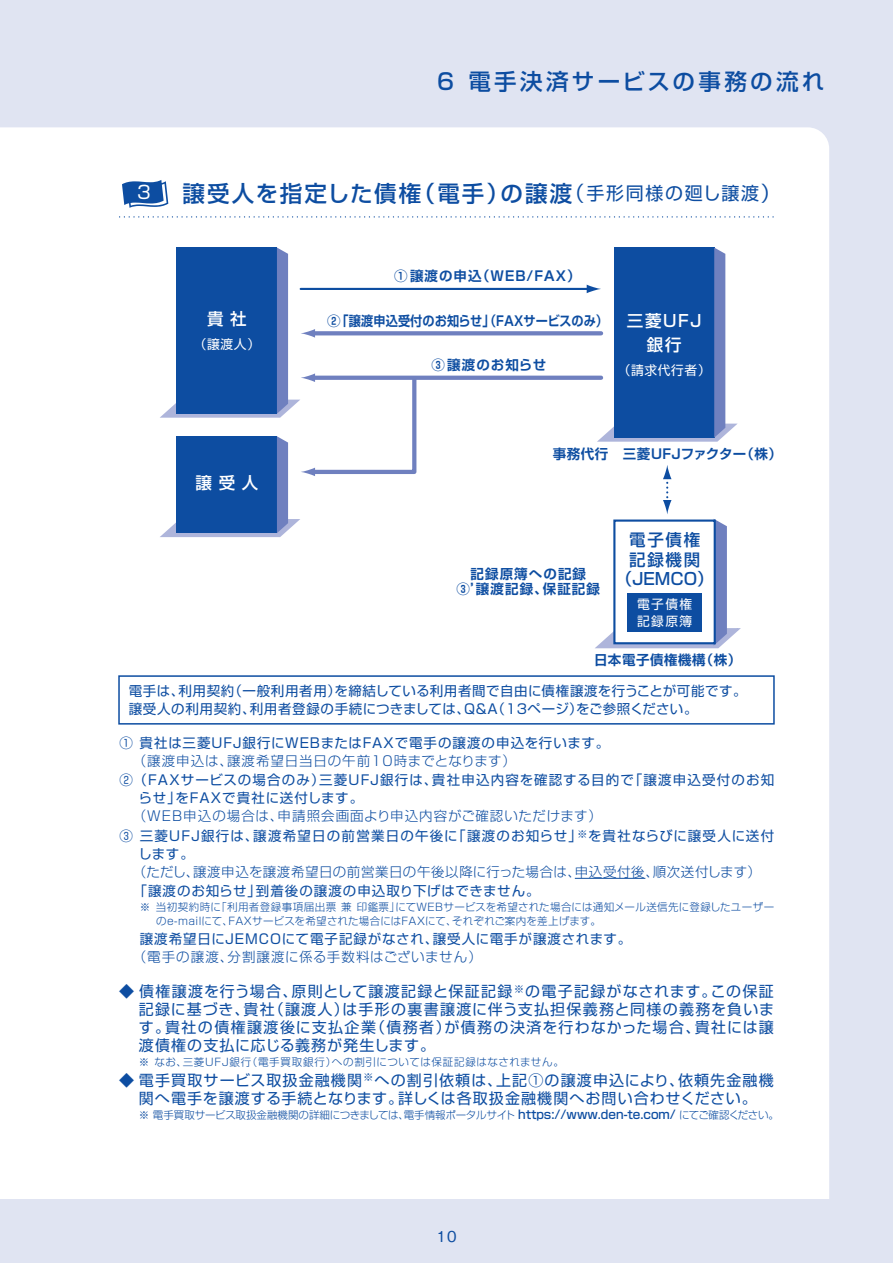
<style>
.page{position:relative;width:893px;height:1263px;background:#e0e4f2}
.page>*{position:absolute;margin:0;border:0;box-sizing:border-box;transform-origin:0 0}
.t1{font:500 22.5px "Shin Go Pro";letter-spacing:.15em;color:#0d4da1}
.t2{font:500 22.5px "Shin Go Pro";letter-spacing:.075em;color:#0d4da1}
.t3{font:500 22.5px "Shin Go Pro";letter-spacing:.095em;color:#0d4da1}
.t4{font:20.25px "Shin Go Pro";color:#0d4da1}
.t5{font:18px "Shin Go Pro";letter-spacing:.095em;color:#0d4da1}
.t6{font:18px "Shin Go Pro";color:#fff}
.t7{font:500 16.5px/19.5px "Shin Go Pro";letter-spacing:.1em;color:#0d4da1;text-align:center}
.t8{font:500 16.5px/24px "Shin Go Pro";letter-spacing:.1em;color:#fff;text-align:center}
.t9{font:15px/18px "Shin Go Pro";letter-spacing:.075em;color:#0d4da1}
.t10{font:15px "Shin Go Pro";letter-spacing:.045em;color:#0d4da1}
.t11{font:15px "Shin Go Pro";letter-spacing:.095em;color:#0d4da1}
.t12{font:500 15px "Gothic BBB Pro";color:#0d4da1}
.t13{font:13.5px "Shin Go Pro";letter-spacing:.06em;color:#0d4da1}
.t14{font:300 13.5px "Shin Go Pro";letter-spacing:.045em;color:#0d4da1}
.t15{font:700 13.5px "Shin Go Pro De";letter-spacing:.04em;color:#0d4da1}
.t16{font:13.5px/18px "Shin Go Pro";letter-spacing:.09em;color:#0d4da1}
.t17{font:13.5px "Shin Go Pro";letter-spacing:.03em;color:#0d4da1}
.t18{font:700 13.5px "Shin Go Pro De";letter-spacing:.01em;color:#0d4da1}
.t19{font:13.5px "Shin Go Pro";letter-spacing:.095em;color:#0d4da1}
.t20{font:13.5px "Shin Go Pro";letter-spacing:.085em;color:#0d4da1}
.t21{font:700 13.5px/15px "Shin Go Pro De";letter-spacing:.08em;color:#0d4da1}
.t22{font:300 13.5px "Shin Go Pro";letter-spacing:.075em;color:#0d4da1}
.t23{font:13.5px "Shin Go Pro";letter-spacing:-.005em;color:#0d4da1}
.t24{font:300 13.5px "Shin Go Pro";letter-spacing:.02em;color:#0d4da1}
.t25{font:700 13.5px "Shin Go Pro De";letter-spacing:.075em;color:#0d4da1}
.t26{font:12.75px "Shin Go Pro";letter-spacing:.075em;color:#fff}
.t27{font:12.75px/16.5px "Shin Go Pro";letter-spacing:.1em;color:#fff}
.t28{font:500 12px "Shin Go Pro";color:#0d4da1}
.t29{font:300 10.5px "Shin Go Pro";letter-spacing:.025em;color:#0d4da1}
.t30{font:300 10.5px "Shin Go Pro";color:#0d4da1}
.t31{font:300 10.5px "Shin Go Pro";letter-spacing:.045em;color:#0d4da1}
.t32{font:300 10.5px "Shin Go Pro";letter-spacing:.055em;color:#0d4da1}
.t33{font:300 10.5px "Shin Go Pro";letter-spacing:-.02em;color:#0d4da1}
.t34{font:300 10.5px "Shin Go Pro";letter-spacing:-.055em;color:#0d4da1}
.t35{font:300 10.5px "Shin Go Pro";letter-spacing:.075em;color:#0d4da1}
.t36{font:10.5px "Shin Go Pro";color:#0d4da1}
</style>
<div class="page">
<div style="left:0;top:127px;width:829px;height:1072px;background:#fff"></div>
<hr style="left:575px;top:878px;width:70px;height:1px;background:#0d4da1">
<svg style="left:592px;top:465px;width:152px;height:185px;background:#eaeef6"></svg>
<svg style="left:419px;top:331px;width:168px;height:4px"></svg>
<svg style="left:419px;top:376px;width:168px;height:4px"></svg>
<svg style="left:160px;top:248px;width:259px;height:289px;background:#9eb6d8"></svg>
<hr style="left:301px;top:288px;width:289px;height:2px;background:#0d4da1">
<svg style="left:587px;top:248px;width:151px;height:194px;background:#547fbc"></svg>
<svg style="left:120px;top:216px;width:654px;height:2px"></svg>
<svg style="left:122px;top:180px;width:46px;height:28px"></svg>
<div style="left:627px;top:593px;width:75px;height:39px;background:#0d4da1"></div>
<div style="left:118px;top:675px;width:657px;height:50px;border:2px solid #0d4da1"></div>
<h1 class="t3" style="left:437px;top:63px;width:19px">6</h1>
<h1 class="t1" style="left:468px;top:63px;width:357px">電手決済サービスの事務の流れ</h1>
<p class="t6" style="left:137px;top:178px;width:15px">3</p>
<h1 class="t2" style="left:183px;top:175px;width:240px">譲受人を指定した債権</h1>
<h1 class="t3" style="left:413px;top:175px;width:98px">（電手）</h1>
<h1 class="t3" style="left:500px;top:175px;width:73px">の譲渡</h1>
<h2 class="t4" style="left:564px;top:177px;width:22px">（</h2>
<h2 class="t4" style="left:761px;top:177px;width:22px">(</h2>
<p class="t5" style="left:586px;top:179px;width:174px">手形同様の廻し譲渡</p>
<p class="t8" style="left:207px;top:305px;width:41px">貴社</p>
<p class="t26" style="left:194px;top:333px;width:68px">（譲渡人(</p>
<p class="t8" style="left:196px;top:469px;width:64px">譲受人</p>
<p class="t15" style="left:394px;top:265px;width:89px">①譲渡の申込</p>
<p class="t15" style="left:476px;top:265px;width:106px">（WEB/FAX(</p>
<p class="t18" style="left:327px;top:309px;width:283px">②「譲渡申込受付のお知らせ」（FAXサービスのみ(</p>
<p class="t25" style="left:431px;top:354px;width:116px">③譲渡のお知らせ</p>
<p class="t8" style="left:627px;top:307px;width:76px">三菱UFJ銀行</p>
<p class="t26" style="left:618px;top:359px;width:95px">（請求代行者(</p>
<p class="t15" style="left:553px;top:443px;width:195px">事務代行　三菱UFJファクター</p>
<p class="t15" style="left:740px;top:443px;width:43px">（株(</p>
<p class="t21" style="left:543px;top:565px;width:59px;text-indent:-72px">記録原簿への記録保証記録</p>
<p class="t15" style="left:457px;top:578px;width:29px">③’</p>
<p class="t15" style="left:476px;top:578px;width:73px">譲渡記録、</p>
<p class="t7" style="left:616px;top:528px;width:100px">電子債権<br>記録機関（JEMCO(</p>
<p class="t27" style="left:637px;top:595px;width:56px">電子債権記録原簿</p>
<p class="t15" style="left:594px;top:649px;width:113px">日本電子債権機構</p>
<p class="t17" style="left:335px;top:680px;width:413px">を締結している利用者間で自由に債権譲渡を行うことが可能です。</p>
<p class="t15" style="left:700px;top:649px;width:43px">（株(</p>
<p class="t13" style="left:228px;top:680px;width:114px">（一般利用者用）</p>
<p class="t13" style="left:178px;top:680px;width:58px">利用契約</p>
<p class="t13" style="left:129px;top:680px;width:57px">電手は、</p>
<p class="t13" style="left:250px;top:698px;width:334px">利用者登録の手続につきましては Q、 &amp; （A 13ページ）</p>
<p class="t13" style="left:129px;top:698px;width:128px">譲受人の利用契約、</p>
<p class="t23" style="left:576px;top:698px;width:123px">をご参照ください。</p>
<p class="t13" style="left:119px;top:732px;width:15px">①</p>
<p class="t13" style="left:140px;top:732px;width:471px">貴社は三菱UFJ銀行にWEBまたはFAXで電手の譲渡の申込を行います。</p>
<p class="t14" style="left:119px;top:750px;width:115px">　 （譲渡申込は、</p>
<p class="t14" style="left:227px;top:750px;width:290px">譲渡希望日当日の午前10時までとなります(</p>
<p class="t16" style="left:175px;top:770px;width:189px;text-indent:-56px">② （FAXサービスの場合のみ）をFAXで貴社に送付します。</p>
<p class="t16" style="left:629px;top:770px;width:147px">「譲渡申込受付のお知</p>
<p class="t16" style="left:319px;top:770px;width:120px">三菱UFJ銀行は、</p>
<p class="t20" style="left:432px;top:769px;width:203px">貴社申込内容を確認する目的で</p>
<p class="t13" style="left:139px;top:787px;width:44px">らせ」</p>
<p class="t22" style="left:119px;top:805px;width:165px">　 （WEB申込の場合は、</p>
<p class="t14" style="left:278px;top:805px;width:326px">申請照会画面より申込内容がご確認いただけます(</p>
<p class="t13" style="left:452px;top:825px;width:323px">「譲渡のお知らせ」<sup>※</sup>を貴社ならびに譲受人に送付</p>
<p class="t19" style="left:253px;top:825px;width:206px">譲渡希望日の前営業日の午後に</p>
<p class="t13" style="left:119px;top:825px;width:15px">③</p>
<p class="t19" style="left:140px;top:825px;width:120px">三菱UFJ銀行は、</p>
<p class="t13" style="left:138px;top:843px;width:57px">します。</p>
<p class="t14" style="left:119px;top:861px;width:81px">　 （ただし、</p>
<p class="t24" style="left:653px;top:861px;width:110px">順次送付します(</p>
<p class="t14" style="left:575px;top:861px;width:86px">申込受付後、</p>
<p class="t14" style="left:193px;top:861px;width:389px">譲渡申込を譲渡希望日の前営業日の午後以降に行った場合は、</p>
<p class="t13" style="left:256px;top:880px;width:285px">到着後の譲渡の申込取り下げはできません。</p>
<p class="t13" style="left:133px;top:880px;width:129px">「譲渡のお知らせ」</p>
<p class="t29" style="left:395px;top:899px;width:380px">にてWEBサービスを希望された場合には通知メール送信先に登録したユーザー</p>
<p class="t31" style="left:216px;top:899px;width:122px">「利用者登録事項届出票</p>
<p class="t29" style="left:341px;top:899px;width:12px">兼</p>
<p class="t29" style="left:357px;top:899px;width:45px">印鑑票」</p>
<p class="t29" style="left:156px;top:899px;width:66px">当初契約時に</p>
<p class="t29" style="left:140px;top:899px;width:12px">※</p>
<p class="t29" style="left:228px;top:912px;width:230px">FAXサービスを希望された場合にはFAXにて、</p>
<p class="t29" style="left:452px;top:912px;width:151px">それぞれご案内を差上げます。</p>
<p class="t31" style="left:156px;top:912px;width:78px">のe-mailにて、</p>
<p class="t13" style="left:140px;top:928px;width:300px">譲渡希望日にJEMCOにて電子記録がなされ、</p>
<p class="t14" style="left:228px;top:946px;width:256px">分割譲渡に係る手数料はございません(</p>
<p class="t13" style="left:433px;top:928px;width:200px">譲受人に電手が譲渡されます。</p>
<p class="t14" style="left:119px;top:946px;width:115px">　 （電手の譲渡、</p>
<p class="t9" style="left:119px;top:980px;width:180px">◆ 債権譲渡を行う場合、</p>
<p class="t9" style="left:525px;top:980px;width:193px">の電子記録がなされます。</p>
<p class="t9" style="left:291px;top:980px;width:222px">原則として譲渡記録と保証記録</p>
<p class="t9" style="left:711px;top:980px;width:64px">この保証</p>
<p class="t36" style="left:514px;top:980px;width:12px">※</p>
<p class="t9" style="left:139px;top:998px;width:112px">記録に基づき、</p>
<p class="t9" style="left:269px;top:998px;width:82px">（譲渡人）</p>
<p class="t9" style="left:343px;top:998px;width:433px">は手形の裏書譲渡に伴う支払担保義務と同様の義務を負いま</p>
<p class="t9" style="left:244px;top:998px;width:33px">貴社</p>
<p class="t9" style="left:444px;top:1016px;width:257px">が債務の決済を行わなかった場合、</p>
<p class="t9" style="left:370px;top:1016px;width:82px">（債務者）</p>
<p class="t11" style="left:165px;top:1015px;width:212px">貴社の債権譲渡後に支払企業</p>
<p class="t9" style="left:695px;top:1016px;width:81px">貴社には譲</p>
<p class="t9" style="left:139px;top:1016px;width:298px">す。<br>渡債権の支払に応じる義務が発生します。</p>
<p class="t32" style="left:332px;top:1053px;width:234px">への割引については保証記録はなされません。</p>
<p class="t29" style="left:247px;top:1053px;width:91px">（電手買取銀行）</p>
<p class="t35" style="left:183px;top:1053px;width:70px">三菱UFJ銀行</p>
<p class="t29" style="left:154px;top:1053px;width:34px">なお、</p>
<p class="t29" style="left:139px;top:1053px;width:12px">※</p>
<p class="t9" style="left:119px;top:1069px;width:245px">◆ 電手買取サービス取扱金融機関</p>
<p class="t9" style="left:496px;top:1069px;width:189px">上記①の譲渡申込により、</p>
<p class="t9" style="left:678px;top:1069px;width:97px">依頼先金融機</p>
<p class="t9" style="left:375px;top:1069px;width:129px">への割引依頼は、</p>
<p class="t36" style="left:363px;top:1068px;width:12px">※</p>
<p class="t9" style="left:398px;top:1087px;width:360px">詳しくは各取扱金融機関へお問い合わせください。</p>
<p class="t10" style="left:139px;top:1085px;width:266px">関へ電手を譲渡する手続となります。</p>
<p class="t28" style="left:518px;top:1104px;width:159px">https://www.den-te.com/</p>
<p class="t30" style="left:139px;top:1106px;width:272px">※ 電手買取サービス取扱金融機関の詳細につきましては、</p>
<p class="t33" style="left:404px;top:1106px;width:113px">電手情報ポータルサイト</p>
<p class="t34" style="left:679px;top:1106px;width:102px">にてご確認ください。</p>
<p class="t12" style="left:437px;top:1224px;width:21px">10</p>
</div>
